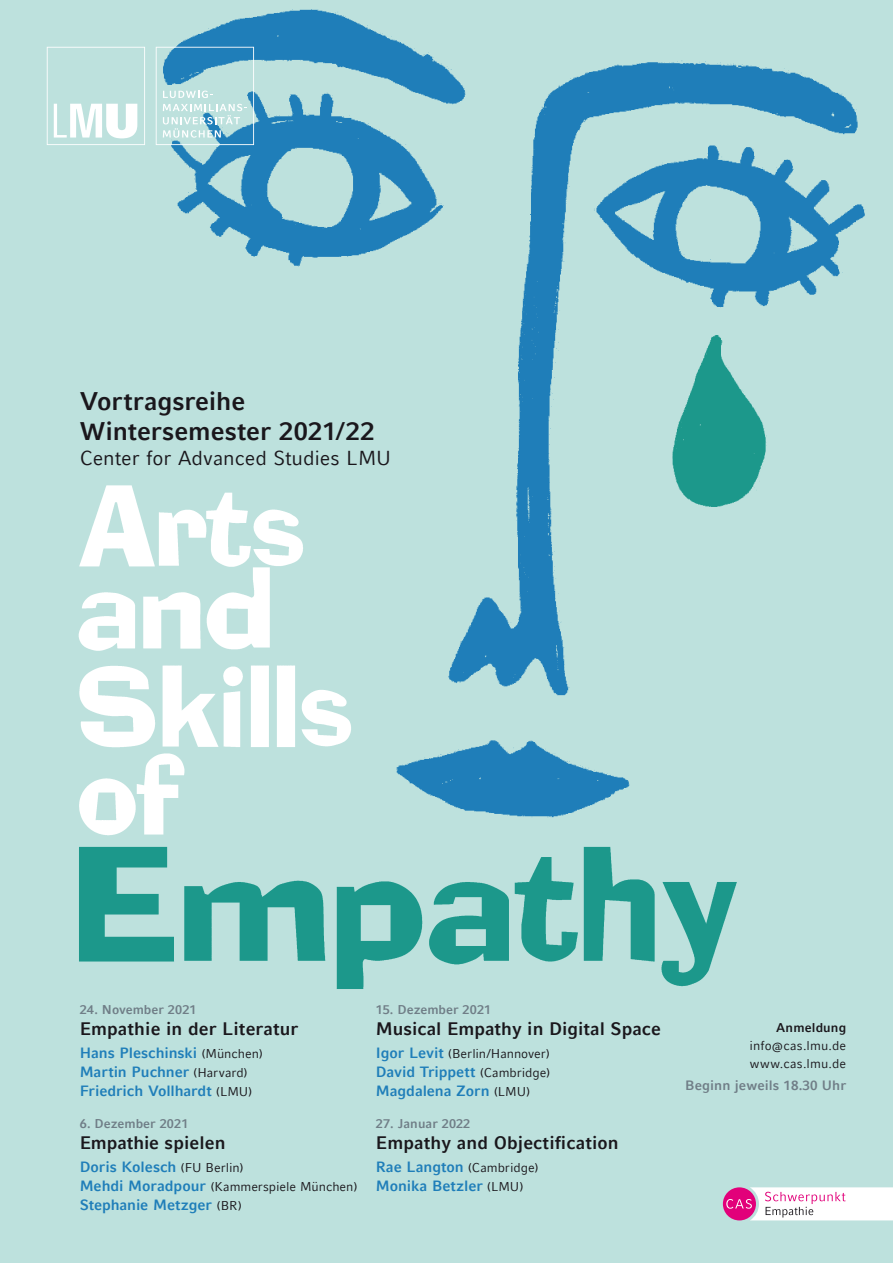
<style>
.page{position:relative;width:893px;height:1263px;background:#bde1dd}
.page>*{position:absolute;margin:0;border:0;box-sizing:border-box;transform-origin:0 0}
.t1{font:700 25.42px/29.7px "LMU Compatil Fact";color:#1a171c}
.t2{font:20.17px "LMU Compatil Fact";color:#1a171c}
.t3{font:700 18px "LMU Compatil Fact";letter-spacing:.005em;color:#1a171c}
.t4{font:700 14.85px/19.1px "LMU Compatil Fact";letter-spacing:-.005em;color:#1f7eb9}
.t5{font:700 13.5px "LMU Compatil Fact";letter-spacing:.005em;color:#707e87}
.t6{font:12.75px/18px "LMU Compatil Fact";color:#1a171c}
.t7{font:700 12.75px "LMU Compatil Fact";letter-spacing:.005em;color:#707e87}
.t8{font:700 12.75px "LMU Compatil Fact";letter-spacing:.01em;color:#1a171c}
.s1{font-weight:400;font-size:12.75px;color:#1a171c}
.s2{font-weight:700;font-size:14.85px;color:#1f7eb9}
</style>
<div class="page">
<img style="left:158px;top:9px;width:707px;height:809px">
<img style="left:659px;top:328px;width:115px;height:190px">
<svg style="left:47px;top:47px;width:98px;height:98px"></svg>
<svg style="left:156px;top:47px;width:98px;height:98px"></svg>
<div style="left:723px;top:1187px;width:33px;height:33px;background:#e2007a;border-radius:50%"></div>
<svg style="left:726px;top:1187px;width:167px;height:33px;background:#f2cee2"></svg>
<img style="left:79px;top:846px;width:658px;height:143px">
<img style="left:80px;top:481px;width:236px;height:90px">
<img style="left:78px;top:564px;width:205px;height:90px">
<img style="left:79px;top:660px;width:285px;height:90px">
<img style="left:79px;top:748px;width:109px;height:88px">
<h1 class="t1" style="left:80px;top:386px;width:297px">Vortragsreihe<br>Wintersemester 2021/22</h1>
<h2 class="t2" style="left:80px;top:446px;width:313px">Center for Advanced Studies LMU</h2>
<p class="t7" style="left:80px;top:1002px;width:118px">24. November 2021</p>
<p class="t3" style="left:80px;top:1018px;width:220px">Empathie in der Literatur</p>
<p class="t4" style="left:80px;top:1043px;width:185px">Hans Pleschinski <span class="s1">(München)<br></span>Martin Puchner <span class="s1">(Harvard)<br></span>Friedrich Vollhardt <span class="s1">(LMU)</span></p>
<p class="t7" style="left:80px;top:1116px;width:110px">6. Dezember 2021</p>
<p class="t3" style="left:80px;top:1132px;width:147px">Empathie spielen</p>
<p class="t4" style="left:80px;top:1157px;width:166px">Doris Kolesch <span class="s1">(FU Berlin)</span></p>
<p class="t6" style="left:80px;top:1177px;width:279px"><span class="s2">Mehdi Moradpour</span> (Kammerspiele München)</p>
<p class="t4" style="left:80px;top:1195px;width:164px">Stephanie Metzger <span class="s1">(BR)</span></p>
<p class="t7" style="left:376px;top:1002px;width:117px">15. Dezember 2021</p>
<p class="t3" style="left:376px;top:1018px;width:287px">Musical Empathy in Digital Space</p>
<p class="t6" style="left:376px;top:1044px;width:176px"><span class="s2">Igor Levit</span> (Berlin/Hannover)</p>
<p class="t4" style="left:376px;top:1062px;width:176px">David Trippett <span class="s1">(Cambridge)<br></span>Magdalena Zorn <span class="s1">(LMU)</span></p>
<p class="t7" style="left:376px;top:1116px;width:96px">27. Januar 2022</p>
<p class="t3" style="left:376px;top:1132px;width:244px">Empathy and Objectification</p>
<p class="t6" style="left:376px;top:1158px;width:164px"><span class="s2">Rae Langton</span> (Cambridge)</p>
<p class="t4" style="left:376px;top:1176px;width:149px">Monika Betzler <span class="s1">(LMU)</span></p>
<p class="t8" style="left:776px;top:1020px;width:72px">Anmeldung</p>
<p class="t6" style="left:749px;top:1036px;width:98px">info@cas.lmu.de www.cas.lmu.de</p>
<p class="t5" style="left:685px;top:1077px;width:162px">Beginn jeweils 18.30 Uhr</p>
</div>
